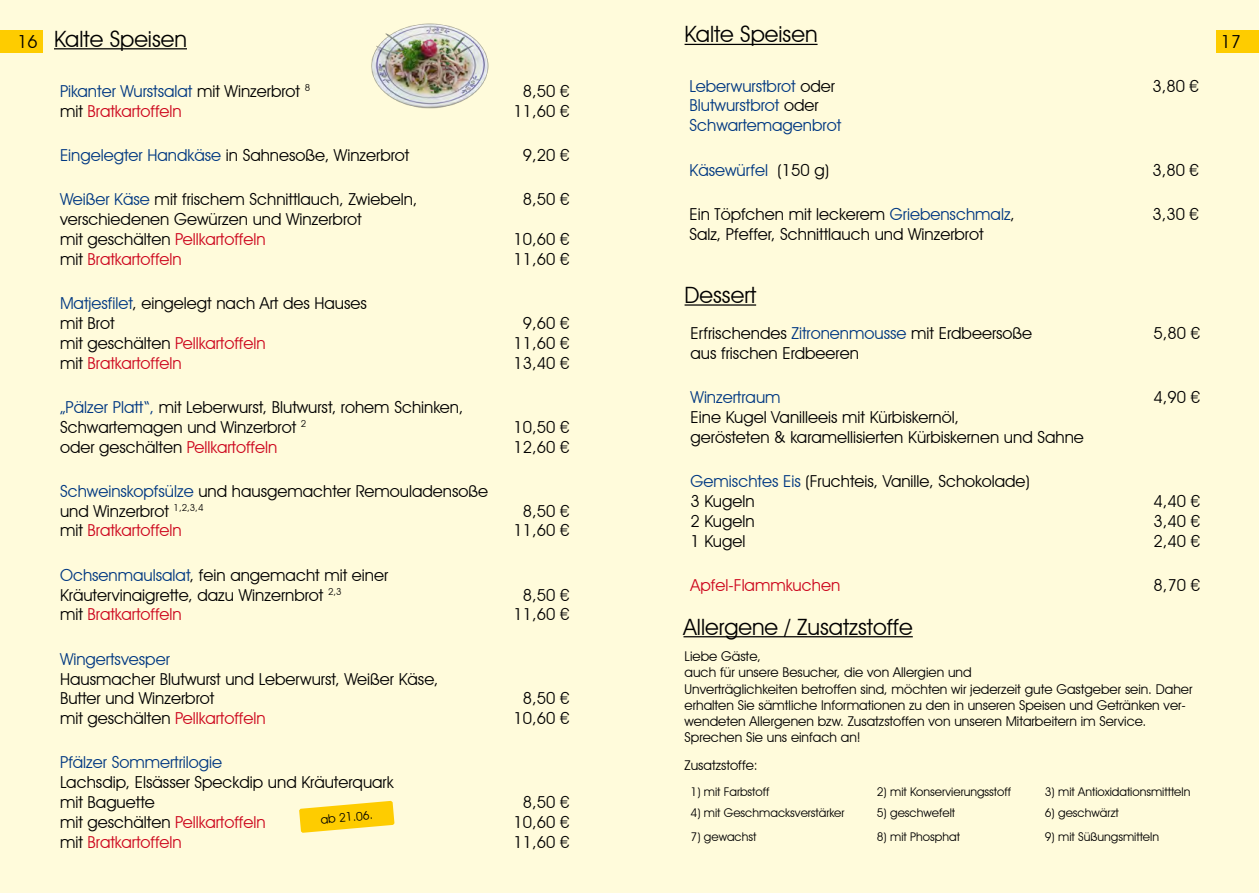
<style>
.page{position:relative;width:1259px;height:893px;background:#fff}
.page>*{position:absolute;margin:0;border:0;box-sizing:border-box;transform-origin:0 0}
.t1{font:22.5px "Avant Garde IT Cby BT";color:#000}
.t2{font:18px "Avant Garde IT Cby BT";color:#000}
.t3{font:16.5px/19.8px "Avant Garde IT Cby BT";color:#000}
.t4{font:16.5px/19.8px "Avant Garde IT Cby BT";color:#003882}
.t5{font:16.5px "Avant Garde IT Cby BT";color:#cd071e}
.t6{font:13.5px/16.2px "Avant Garde IT Cby BT";color:#000}
.t7{font:12px "Avant Garde IT Cby BT";color:#000}
.s1{color:#000}
.s2{color:#003882}
.s3{font-size:18px}
.s4{color:#cd071e}
</style>
<div class="page">
<div style="left:610px;top:0;width:649px;height:893px;background:#fffbdb"></div>
<div style="left:1216px;top:30px;width:43px;height:23px;background:#fecc00"></div>
<div style="left:0;top:0;width:651px;height:893px;background:#fffbdb"></div>
<div style="left:0;top:30px;width:42px;height:23px;background:#fecc00"></div>
<hr style="left:54px;top:48px;width:133px;height:1px;background:#000">
<hr style="left:684px;top:304px;width:72px;height:2px;background:#000">
<img style="left:371px;top:23px;width:118px;height:86px">
<hr style="left:683px;top:636px;width:230px;height:1px;background:#000">
<hr style="left:684px;top:44px;width:133px;height:1px;background:#000">
<svg style="left:299px;top:800px;width:96px;height:33px"></svg>
<h1 class="t1" style="left:684px;top:21px;width:134px">Kalte Speisen</h1>
<p class="t4" style="left:689px;top:76px;width:153px">Leberwurstbrot <span class="s1">oder<br></span>Blutwurstbrot <span class="s1">oder<br></span>Schwartemagenbrot</p>
<p class="t3" style="left:1152px;top:76px;width:48px">3,80 €</p>
<p class="t4" style="left:689px;top:160px;width:141px">Käsewürfel <span class="s1">(150 g)</span></p>
<p class="t3" style="left:1152px;top:160px;width:48px">3,80 €</p>
<p class="t3" style="left:689px;top:204px;width:327px">Ein Töpfchen mit leckerem <span class="s2">Griebenschmalz</span>,<br>Salz, Pfeffer, Schnittlauch und Winzerbrot</p>
<p class="t3" style="left:1152px;top:204px;width:48px">3,30 €</p>
<h1 class="t1" style="left:17px;top:25px;width:171px"><span class="s3">16</span> Kalte Speisen</h1>
<p class="t2" style="left:1220px;top:31px;width:22px">17</p>
<p class="t4" style="left:60px;top:81px;width:252px">Pikanter Wurstsalat <span class="s1">mit Winzerbrot</span> <sup>8 </sup><span class="s1">mit</span> <span class="s4">Bratkartoffeln</span></p>
<p class="t3" style="left:513px;top:81px;width:57px;text-align:center">8,50 €<br>11,60 €</p>
<p class="t3" style="left:60px;top:145px;width:351px"><span class="s2">Eingelegter Handkäse</span> in Sahnesoße, Winzerbrot</p>
<p class="t3" style="left:523px;top:145px;width:48px">9,20 €</p>
<p class="t3" style="left:60px;top:190px;width:359px"><span class="s2">Weißer Käse</span> mit frischem Schnittlauch, Zwiebeln, verschiedenen Gewürzen und Winzerbrot<br>mit geschälten <span class="s4">Pellkartoffeln<br></span>mit <span class="s4">Bratkartoffeln</span></p>
<p class="t3" style="left:523px;top:190px;width:48px">8,50 €</p>
<p class="t3" style="left:513px;top:229px;width:57px">10,60 €<br>11,60 €</p>
<p class="t3" style="left:60px;top:293px;width:308px"><span class="s2">Matjesfilet</span>, eingelegt nach Art des Hauses mit Brot<br>mit geschälten <span class="s4">Pellkartoffeln<br></span>mit <span class="s4">Bratkartoffeln</span></p>
<p class="t3" style="left:60px;top:397px;width:405px"><span class="s2">„Pälzer Platt“,</span> mit Leberwurst, Blutwurst, rohem Schinken,<br>Schwartemagen und Winzerbrot <sup>2<br></sup>oder geschälten <span class="s4">Pellkartoffeln</span></p>
<p class="t3" style="left:60px;top:481px;width:430px"><span class="s2">Schweinskopfsülze</span> und hausgemachter Remouladensoße und Winzerbrot <sup>1,2,3,4<br></sup>mit <span class="s4">Bratkartoffeln</span></p>
<p class="t3" style="left:60px;top:565px;width:330px"><span class="s2">Ochsenmaulsalat</span>, fein angemacht mit einer<br>Kräutervinaigrette, dazu Winzernbrot <sup>2,3<br></sup>mit <span class="s4">Bratkartoffeln</span></p>
<p class="t4" style="left:60px;top:649px;width:111px">Wingertsvesper</p>
<p class="t3" style="left:60px;top:669px;width:380px">Hausmacher Blutwurst und Leberwurst, Weißer Käse,<br>Butter und Winzerbrot<br>mit geschälten <span class="s4">Pellkartoffeln</span></p>
<p class="t4" style="left:60px;top:753px;width:164px">Pfälzer Sommertrilogie</p>
<p class="t3" style="left:60px;top:772px;width:335px">Lachsdip, Elsässer Speckdip und Kräuterquark mit Baguette<br>mit geschälten <span class="s4">Pellkartoffeln<br></span>mit <span class="s4">Bratkartoffeln</span></p>
<p class="t7" style="left:320px;top:812px;width:54px;rotate:-5deg">ab 21.06.</p>
<p class="t3" style="left:513px;top:313px;width:57px;text-align:center">9,60 €<br>11,60 €<br>13,40 €</p>
<p class="t3" style="left:513px;top:417px;width:57px">10,50 €<br>12,60 €</p>
<p class="t3" style="left:513px;top:501px;width:57px;text-align:center">8,50 €<br>11,60 €</p>
<p class="t3" style="left:513px;top:585px;width:57px;text-align:center">8,50 €<br>11,60 €</p>
<p class="t3" style="left:513px;top:688px;width:57px;text-align:center">8,50 €<br>10,60 €</p>
<p class="t3" style="left:513px;top:792px;width:57px;text-align:center">8,50 €<br>10,60 €<br>11,60 €</p>
<h1 class="t1" style="left:684px;top:281px;width:73px">Dessert</h1>
<p class="t3" style="left:690px;top:323px;width:343px">Erfrischendes <span class="s2">Zitronenmousse</span> mit Erdbeersoße aus frischen Erdbeeren</p>
<p class="t3" style="left:1153px;top:323px;width:48px">5,80 €</p>
<p class="t4" style="left:690px;top:387px;width:91px">Winzertraum</p>
<p class="t3" style="left:690px;top:407px;width:395px">Eine Kugel Vanilleeis mit Kürbiskernöl,<br>gerösteten &amp; karamellisierten Kürbiskernen und Sahne</p>
<p class="t3" style="left:1153px;top:387px;width:48px">4,90 €</p>
<p class="t3" style="left:690px;top:471px;width:341px"><span class="s2">Gemischtes Eis</span> (Fruchteis, Vanille, Schokolade)<br>3 Kugeln<br>2 Kugeln<br>1 Kugel</p>
<p class="t3" style="left:1153px;top:491px;width:48px;text-align:justify">4,40 € 3,40 € 2,40 €</p>
<p class="t5" style="left:690px;top:575px;width:151px">Apfel-Flammkuchen</p>
<p class="t3" style="left:1153px;top:575px;width:48px">8,70 €</p>
<h1 class="t1" style="left:683px;top:613px;width:231px">Allergene / Zusatzstoffe</h1>
<p class="t6" style="left:684px;top:648px;width:509px">Liebe Gäste,<br>auch für unsere Besucher, die von Allergien und<br>Unverträglichkeiten betroffen sind, möchten wir jederzeit gute Gastgeber sein. Daher erhalten Sie sämtliche Informationen zu den in unseren Speisen und Getränken ver&shy;wendeten Allergenen bzw. Zusatzstoffen von unseren Mitarbeitern im Service.<br>Sprechen Sie uns einfach an!</p>
<p class="t6" style="left:684px;top:757px;width:74px">Zusatzstoffe:</p>
<p class="t7" style="left:690px;top:784px;width:80px">1) mit Farbstoff</p>
<p class="t7" style="left:877px;top:784px;width:136px">2) mit Konservierungsstoff</p>
<p class="t7" style="left:1044px;top:784px;width:147px">3) mit Antioxidationsmittteln</p>
<p class="t7" style="left:690px;top:805px;width:155px">4) mit Geschmacksverstärker</p>
<p class="t7" style="left:877px;top:805px;width:80px">5) geschwefelt</p>
<p class="t7" style="left:1044px;top:805px;width:75px">6) geschwärzt</p>
<p class="t7" style="left:690px;top:829px;width:67px">7) gewachst</p>
<p class="t7" style="left:877px;top:829px;width:85px">8) mit Phosphat</p>
<p class="t7" style="left:1044px;top:829px;width:116px">9) mit Süßungsmitteln</p>
</div>
